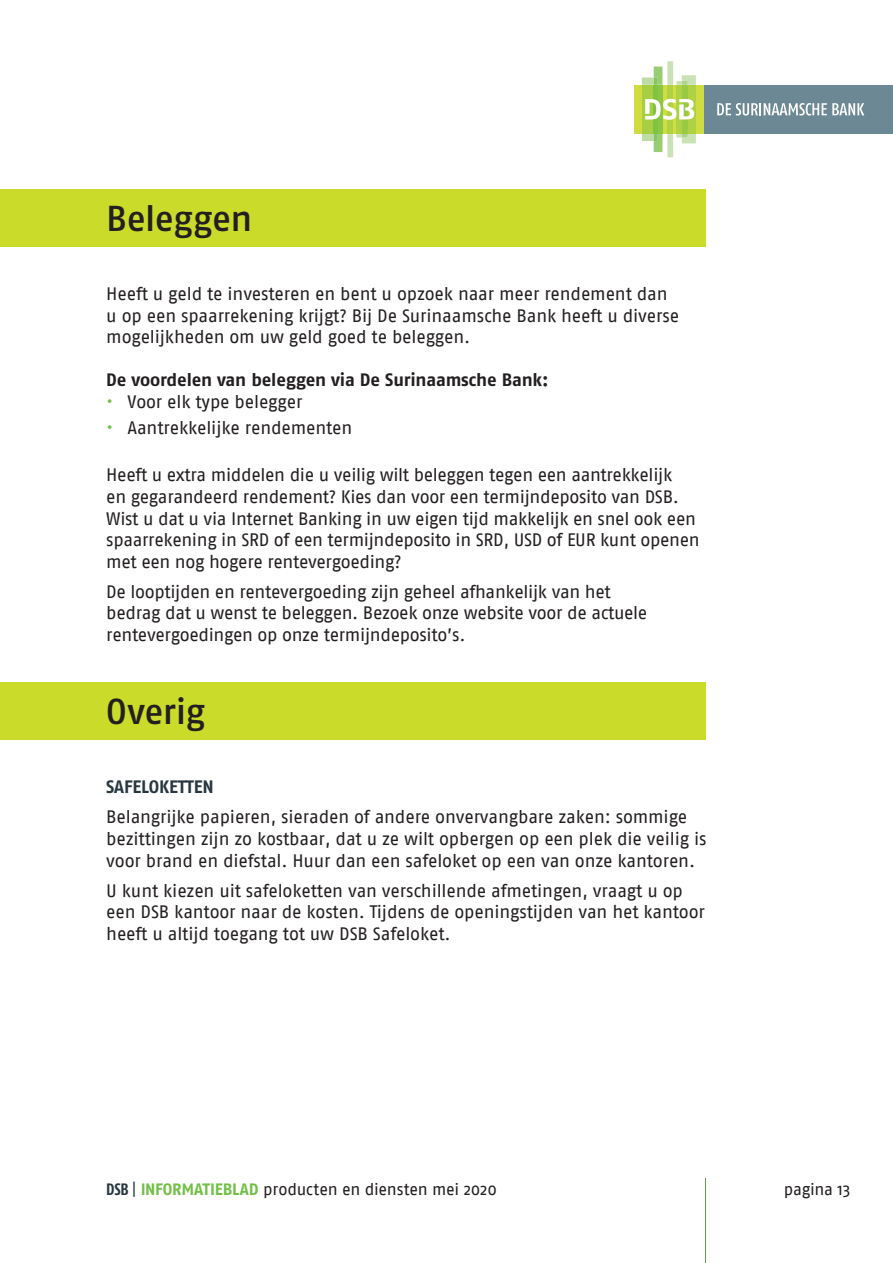
<style>
.page{position:relative;width:893px;height:1263px;background:#fff}
.page>*{position:absolute;margin:0;border:0;box-sizing:border-box;transform-origin:0 0}
.t1{font:500 36px "Fago No";letter-spacing:-.015em;color:#231f20}
.t2{font:18px/21.6px "Fago No";letter-spacing:-.01em;color:#231f20}
.t3{font:18px "Fago No Bold TF";letter-spacing:-.01em;color:#231f20}
.t4{font:18px "Fago No Bold TF";letter-spacing:-.01em;color:#27373f}
.t5{font:16.5px "Fago No";letter-spacing:-.02em;color:#231f20}
.s1{color:#71bf44}
.s2{font-family:"Fago Co";font-weight:700;color:#27373f}
.s3{font-family:"Fago Co Tf";color:#27373f}
.s4{font-family:"Fago No Bold TF";color:#71bf44}
</style>
<div class="page">
<div style="left:635px;top:85px;width:69px;height:49px;background:#cfdd41"></div>
<div style="left:704px;top:85px;width:189px;height:49px;background:#6c8895"></div>
<svg style="left:717px;top:103px;width:147px;height:13px"></svg>
<svg style="left:642px;top:61px;width:54px;height:96px"></svg>
<hr style="left:705px;top:1178px;width:1px;height:85px;background:#5da14f">
<div style="left:0;top:189px;width:706px;height:58px;background:#cadb2a"></div>
<div style="left:0;top:682px;width:706px;height:58px;background:#cadb2a"></div>
<h1 class="t1" style="left:106px;top:198px;width:148px">Beleggen</h1>
<p class="t2" style="left:106px;top:283px;width:574px">Heeft u geld te investeren en bent u opzoek naar meer rendement dan u op een spaarrekening krijgt? Bij De Surinaamsche Bank heeft u diverse mogelijkheden om uw geld goed te beleggen.</p>
<p class="t3" style="left:106px;top:370px;width:444px">De voordelen van beleggen via De Surinaamsche Bank:</p>
<p class="t2" style="left:106px;top:391px;width:198px"><span class="s1">•</span> Voor elk type belegger</p>
<p class="t2" style="left:106px;top:417px;width:248px"><span class="s1">•</span> Aantrekkelijke rendementen</p>
<p class="t2" style="left:106px;top:464px;width:595px">Heeft u extra middelen die u veilig wilt beleggen tegen een aantrekkelijk<br>en gegarandeerd rendement? Kies dan voor een termijndeposito van DSB.<br>Wist u dat u via Internet Banking in uw eigen tijd makkelijk en snel ook een spaarrekening in SRD of een termijndeposito in SRD, USD of EUR kunt openen met een nog hogere rentevergoeding?</p>
<p class="t2" style="left:106px;top:581px;width:543px">De looptijden en rentevergoeding zijn geheel afhankelijk van het bedrag dat u wenst te beleggen. Bezoek onze website voor de actuele rentevergoedingen op onze termijndeposito’s.</p>
<h1 class="t1" style="left:106px;top:691px;width:100px">Overig</h1>
<p class="t4" style="left:106px;top:776px;width:109px">SAFELOKETTEN</p>
<p class="t2" style="left:106px;top:806px;width:602px">Belangrijke papieren, sieraden of andere onvervangbare zaken: sommige bezittingen zijn zo kostbaar, dat u ze wilt opbergen op een plek die veilig is voor brand en diefstal. Huur dan een safeloket op een van onze kantoren.</p>
<p class="t2" style="left:106px;top:879px;width:600px">U kunt kiezen uit safeloketten van verschillende afmetingen, vraagt u op een DSB kantoor naar de kosten. Tijdens de openingstijden van het kantoor heeft u altijd toegang tot uw DSB Safeloket.</p>
<p class="t5" style="left:106px;top:1180px;width:392px"><span class="s2">DSB</span> <span class="s3">|</span> <span class="s4">INFORMATIEBLAD</span> producten en diensten mei 2020</p>
<p class="t5" style="left:784px;top:1180px;width:68px">pagina 13</p>
</div>
